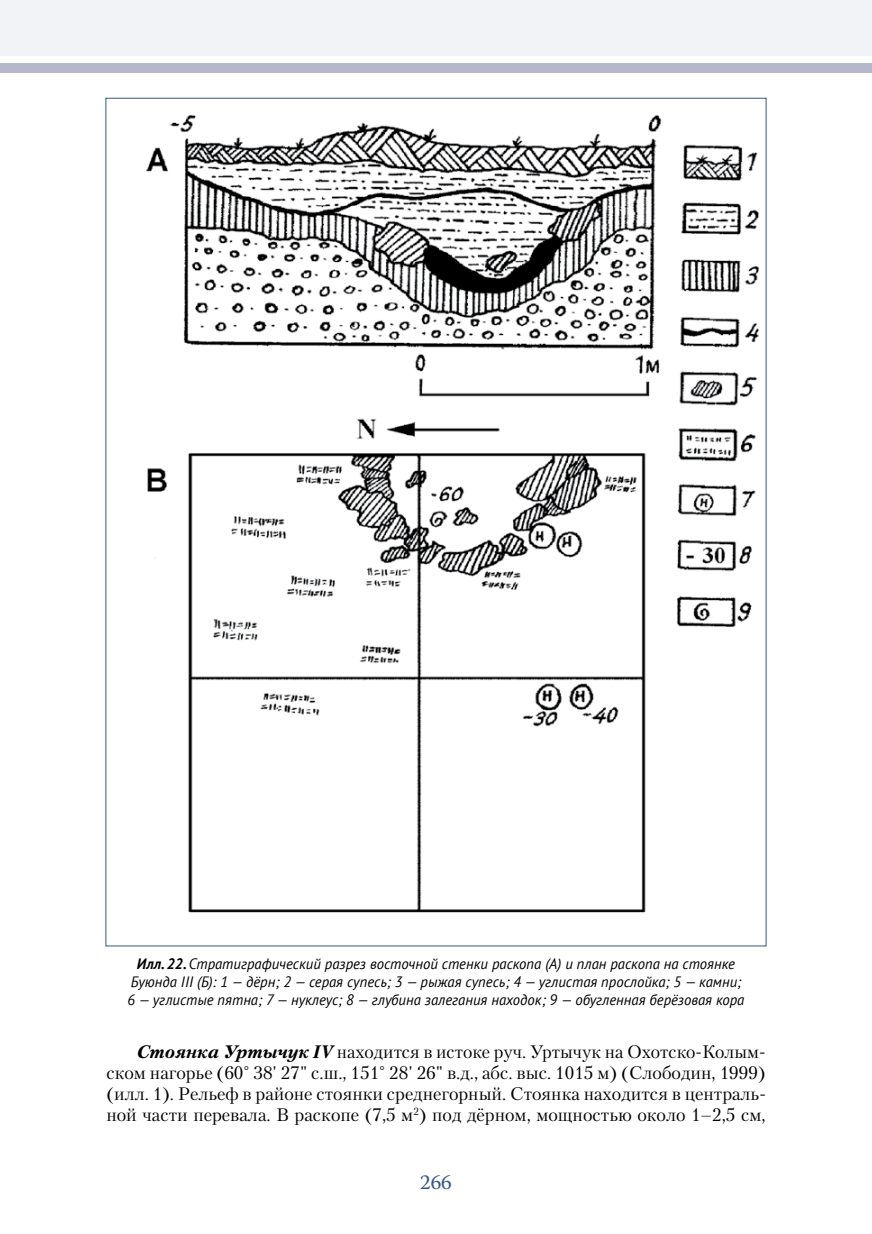
<style>
.page{position:relative;width:872px;height:1234px;background:#fff}
.page>*{position:absolute;margin:0;border:0;box-sizing:border-box;transform-origin:0 0}
.t1{font:21px "Warnock Pro";color:#365584}
.t2{font:18px/21px "Petersburg San Pin";color:#000;text-align:justify}
.t3{font:italic 15px/18px "PT Sans";color:#000;text-align:center}
.s1{font-weight:700}
.s2{font-weight:700;font-style:italic}
</style>
<div class="page">
<img style="left:146px;top:115px;width:613px;height:798px">
<div style="left:0;top:64px;width:872px;height:9px;background:#b5b8cc"></div>
<div style="left:0;top:0;width:872px;height:56px;background:#f2f3f6"></div>
<p class="t3" style="left:127px;top:953px;width:618px"><span class="s1">Илл. 22.</span> Стратиграфический разрез восточной стенки раскопа (А) и план раскопа на стоянке<br>Буюнда III (Б): 1 — дёрн; 2 — серая супесь; 3 — рыжая супесь; 4 — углистая прослойка; 5 — камни;<br>6 — углистые пятна; 7 — нуклеус; 8 — глубина залегания находок; 9 — обугленная берёзовая кора</p>
<p class="t2" style="left:106px;top:1040px;width:661px;text-indent:30px"><span class="s2">Стоянка Уртычук IV</span> находится в истоке руч. Уртычук на Охотско-Колым&shy;ском нагорье (60° 38' 27" с.ш., 151° 28' 26" в.д., абс. выс. 1015 м) (Слободин, 1999) (илл. 1). Рельеф в районе стоянки среднегорный. Стоянка находится в централь&shy;ной части перевала. В раскопе (7,5 м<sup>2</sup>) под дёрном, мощностью около 1–2,5 см,</p>
<p class="t1" style="left:420px;top:1168px;width:33px">266</p>
</div>
